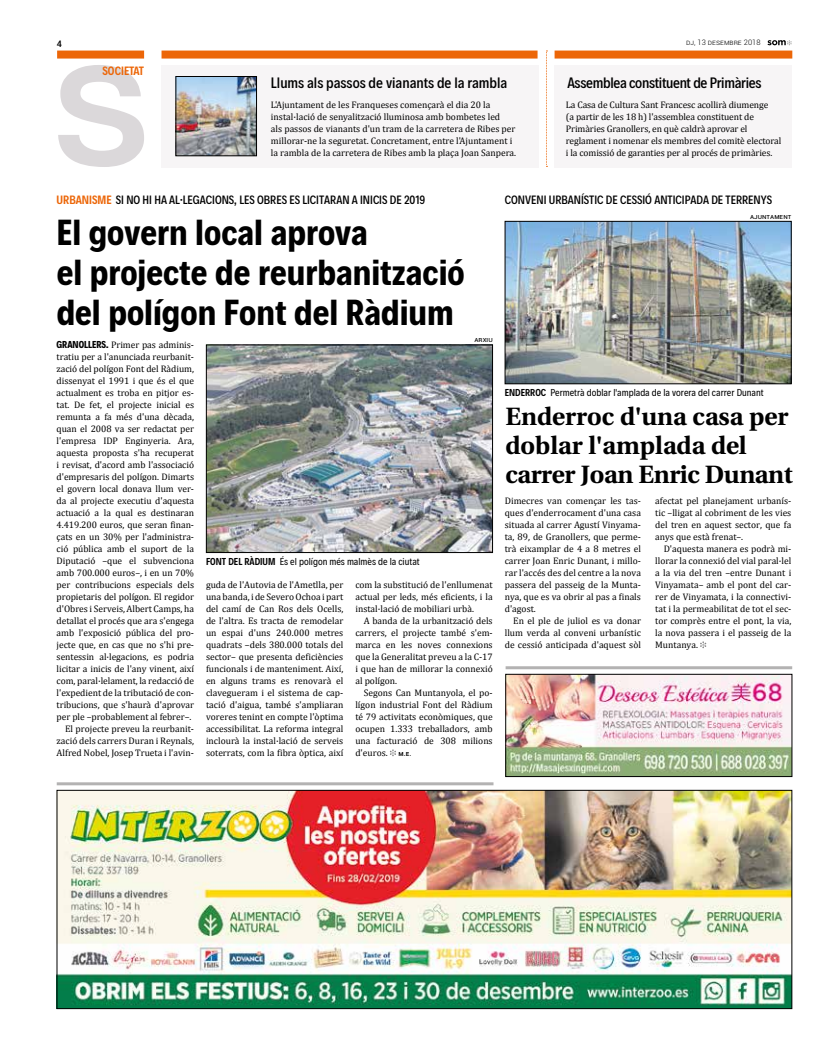
<style>
.page{position:relative;width:820px;height:1049px;background:#fff}
.page>*{position:absolute;margin:0;border:0;box-sizing:border-box;transform-origin:0 0}
.t1{font:700 36px/40px "Decalotype";color:#000}
.t2{font:700 25px/29px "Linguistics Pro";color:#000}
.t3{font:500 15px "Decalotype";letter-spacing:-.015em;color:#000}
.t4{font:500 12px "Decalotype";color:#000}
.t5{font:600 12px "Decalotype";color:#ec6608}
.t6{font:10px "Decalotype";color:#000}
.t7{font:9.5px/12px "Cambria";letter-spacing:-.005em;color:#000;text-align:justify}
.t8{font:500 9px "Roboto";color:#000}
.t9{font:300 7.5px "Roboto";color:#000}
.t10{font:7px "Roboto";color:#000}
.s1{font-weight:600;color:#ec6608}
.s2{font-family:"Decalotype";font-weight:700;font-size:10px}
.s3{font-weight:600}
.s4{font-family:"Roboto";font-weight:500;font-size:7px}
</style>
<div class="page">
<svg style="left:767px;top:40px;width:24px;height:5px"></svg>
<hr style="left:57px;top:782px;width:436px;height:3px;background:#b3b2b2">
<img style="left:59px;top:792px;width:730px;height:215px">
<div style="left:57px;top:790px;width:734px;height:219px;border:1px solid #000"></div>
<div style="left:161px;top:65px;width:377px;height:102px;background:#f7f5f6"></div>
<div style="left:554px;top:65px;width:238px;height:102px;background:#f7f5f6"></div>
<svg style="left:546px;top:51px;width:1px;height:116px"></svg>
<div style="left:161px;top:51px;width:376px;height:8px;background:#ec6608"></div>
<div style="left:554px;top:51px;width:238px;height:8px;background:#ec6608"></div>
<img style="left:177px;top:78px;width:78px;height:76px">
<div style="left:175px;top:76px;width:82px;height:80px;border:1px solid #000"></div>
<div style="left:57px;top:51px;width:87px;height:8px;background:#ec6608"></div>
<svg style="left:58px;top:65px;width:86px;height:102px"></svg>
<img style="left:208px;top:347px;width:282px;height:204px">
<div style="left:206px;top:345px;width:286px;height:208px;border:1px solid #000"></div>
<svg style="left:700px;top:641px;width:6px;height:7px"></svg>
<img style="left:506px;top:223px;width:283px;height:159px">
<div style="left:504px;top:221px;width:287px;height:163px;border:1px solid #000"></div>
<svg style="left:390px;top:749px;width:6px;height:7px"></svg>
<hr style="left:505px;top:666px;width:286px;height:3px;background:#b3b2b2">
<img style="left:507px;top:676px;width:282px;height:99px">
<div style="left:505px;top:674px;width:286px;height:103px;border:1px solid #000"></div>
<p class="t8" style="left:57px;top:37px;width:7px">4</p>
<p class="t9" style="left:685px;top:37px;width:76px">dj, 13 DESEMBRE 2018</p>
<h3 class="t3" style="left:271px;top:73px;width:238px">Llums als passos de vianants de la rambla</h3>
<p class="t7" style="left:565px;top:99px;width:217px;text-align:left">La Casa de Cultura Sant Francesc acollirà diumenge<br>(a partir de les 18 h) l'assemblea constituent de Primàries Granollers, en què caldrà aprovar el reglament i nomenar els membres del comitè electoral i la comissió de garanties per al procés de primàries.</p>
<p class="t5" style="left:102px;top:62px;width:43px">SOCIETAT</p>
<h3 class="t3" style="left:567px;top:73px;width:195px">Assemblea constituent de Primàries</h3>
<p class="t7" style="left:271px;top:99px;width:246px;text-align:left">L'Ajuntament de les Franqueses començarà el dia 20 la instal·lació de senyalització lluminosa amb bombetes led<br>als passos de vianants d'un tram de la carretera de Ribes per millorar-ne la seguretat. Concretament, entre l'Ajuntament i la rambla de la carretera de Ribes amb la plaça Joan Sanpera.</p>
<p class="t4" style="left:57px;top:191px;width:370px"><span class="s1">URBANISME</span> SI NO HI HA AL·LEGACIONS, LES OBRES ES LICITARAN A INICIS DE 2019</p>
<p class="t4" style="left:504px;top:191px;width:269px">CONVENI URBANÍSTIC DE CESSIÓ ANTICIPADA DE TERRENYS</p>
<h1 class="t1" style="left:57px;top:211px;width:409px">El govern local aprova<br>el projecte de reurbanització del polígon Font del Ràdium</h1>
<p class="t10" style="left:749px;top:212px;width:43px">ajuntament</p>
<p class="t7" style="left:57px;top:339px;width:139px;text-align:right"><span class="s2">GRANOLLERS.</span> Primer pas adminis&shy;tratiu per a l'anunciada reurbanit&shy;zació del polígon Font del Ràdium, dissenyat el 1991 i que és el que actualment es troba en pitjor es&shy;tat. De fet, el projecte inicial es remunta a fa més d'una dècada, quan el 2008 va ser redactat per l'empresa IDP Enginyeria. Ara, aquesta proposta s'ha recuperat i revisat, d'acord amb l'associació d'empresaris del polígon. Dimarts el govern local donava llum ver&shy;da al projecte executiu d'aquesta actuació a la qual es destinaran 4.419.200 euros, que seran finan&shy;çats en un 30% per l'administra&shy;ció pública amb el suport de la Diputació –que el subvenciona amb 700.000 euros–, i en un 70% per contribucions especials dels propietaris del polígon. El regidor d'Obres i Serveis, Albert Camps, ha detallat el procés que ara s'engega amb l'exposició pública del pro&shy;jecte que, en cas que no s'hi pre&shy;sentessin al·legacions, es podria licitar a inicis de l'any vinent, així com, paral·lelament, la redacció de l'expedient de la tributació de con&shy;tribucions, que s'haurà d'aprovar per ple –probablement al febrer–.<br>El projecte preveu la reurbanit&shy;zació dels carrers Duran i Reynals, Alfred Nobel, Josep Trueta i l'avin-</p>
<p class="t10" style="left:474px;top:335px;width:20px">arxiu</p>
<p class="t6" style="left:206px;top:554px;width:215px"><span class="s3">FONT DEL RÀDIUM</span> És el polígon més malmès de la ciutat</p>
<p class="t7" style="left:206px;top:579px;width:139px">guda de l'Autovia de l'Ametlla, per una banda, i de Severo Ochoa i part del camí de Can Ros dels Ocells, de l'altra. Es tracta de remodelar un espai d'uns 240.000 metres quadrats –dels 380.000 totals del sector– que presenta deficiències funcionals i de manteniment. Així, en alguns trams es renovarà el clavegueram i el sistema de cap&shy;tació d'aigua, també s'ampliaran voreres tenint en compte l'òptima accessibilitat. La reforma integral inclourà la instal·lació de serveis soterrats, com la fibra òptica, així</p>
<p class="t7" style="left:355px;top:579px;width:139px">com la substitució de l'enllumenat actual per leds, més eficients, i la instal·lació de mobiliari urbà.</p>
<p class="t7" style="left:355px;top:615px;width:139px;text-indent:9px">A banda de la urbanització dels carrers, el projecte també s'em&shy;marca en les noves connexions que la Generalitat preveu a la C-17 i que han de millorar la connexió al polígon.</p>
<p class="t7" style="left:355px;top:687px;width:139px;text-indent:9px">Segons Can Muntanyola, el po&shy;lígon industrial Font del Ràdium té 79 activitats econòmiques, que ocupen 1.333 treballadors, amb una facturació de 308 milions d'euros. <span class="s4">M.E.</span></p>
<p class="t6" style="left:504px;top:386px;width:260px"><span class="s3">ENDERROC</span> Permetrà doblar l'amplada de la vorera del carrer Dunant</p>
<h2 class="t2" style="left:505px;top:401px;width:289px">Enderroc d'una casa per doblar l'amplada del carrer Joan Enric Dunant</h2>
<p class="t7" style="left:504px;top:495px;width:138px">Dimecres van començar les tas&shy;ques d'enderrocament d'una casa situada al carrer Agustí Vinyama&shy;ta, 89, de Granollers, que perme&shy;trà eixamplar de 4 a 8 metres el carrer Joan Enric Dunant, i millo&shy;rar l'accés des del centre a la nova passera del passeig de la Munta&shy;nya, que es va obrir al pas a finals d'agost.</p>
<p class="t7" style="left:504px;top:615px;width:138px;text-indent:9px">En el ple de juliol es va donar llum verda al conveni urbanístic de cessió anticipada d'aquest sòl</p>
<p class="t7" style="left:655px;top:495px;width:138px">afectat pel planejament urbanís&shy;tic –lligat al cobriment de les vies del tren en aquest sector, que fa anys que està frenat–.</p>
<p class="t7" style="left:655px;top:543px;width:138px;text-indent:9px">D'aquesta manera es podrà mi&shy;llorar la connexió del vial paral·lel a la via del tren –entre Dunant i Vinyamata– amb el pont del car&shy;rer de Vinyamata, i la connectivi&shy;tat i la permeabilitat de tot el sec&shy;tor comprès entre el pont, la via, la nova passera i el passeig de la Muntanya.</p>
</div>
